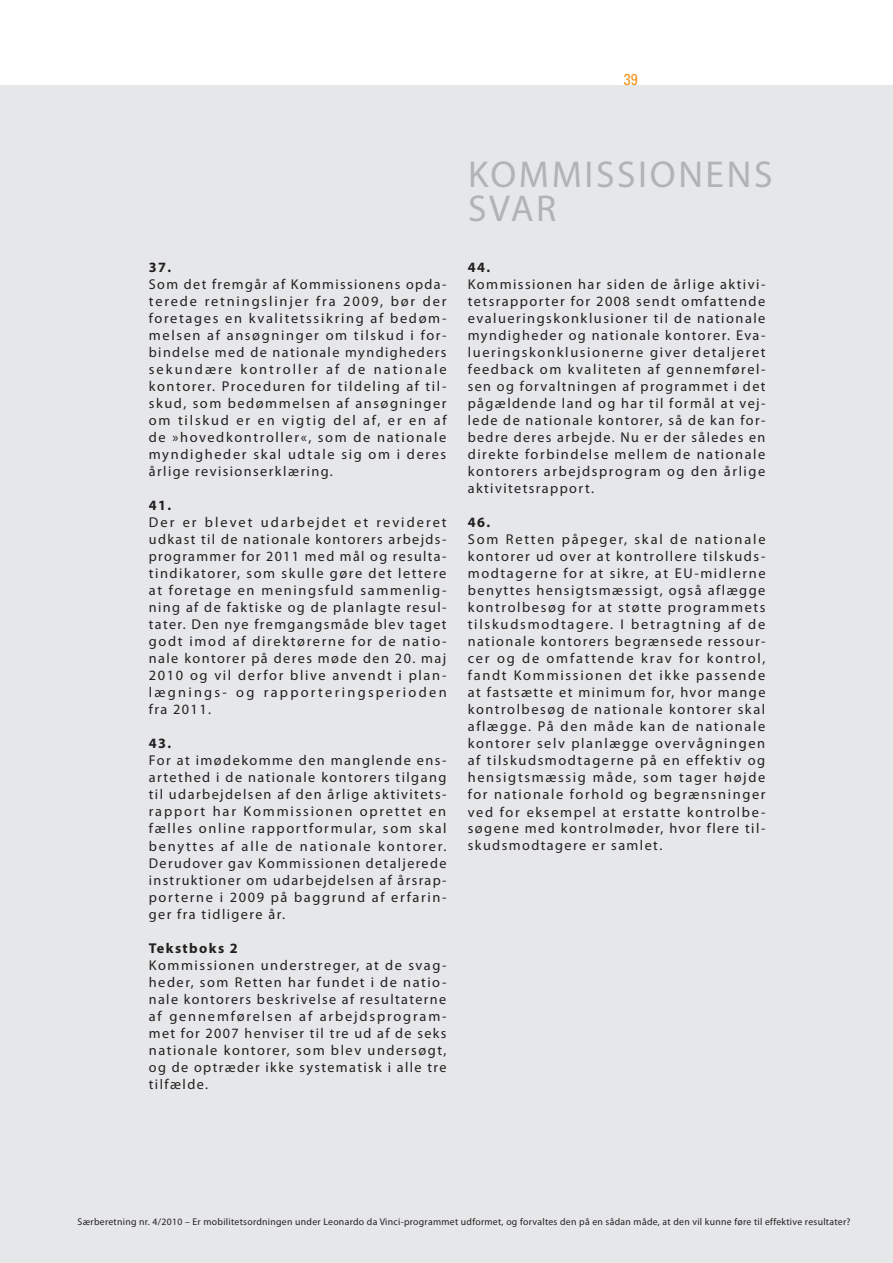
<style>
.page{position:relative;width:893px;height:1263px;background:#fff}
.page>*{position:absolute;margin:0;border:0;box-sizing:border-box;transform-origin:0 0}
.t1{font:37.5px/34px "Myriad Pro";letter-spacing:.07em;color:#b2b3b7}
.t2{font:condensed 15.75px "Univers LT Std";color:#f7931d}
.t3{font:14.25px/17px "Myriad Pro";letter-spacing:.1em;color:#231f20;text-align:justify}
.t4{font:700 14.25px "Myriad Pro";letter-spacing:.1em;color:#231f20}
.t5{font:9.75px "Myriad Pro";letter-spacing:.03em;color:#231f20}
</style>
<div class="page">
<div style="left:0;top:85px;width:893px;height:1178px;background:#e6e7e9"></div>
<p class="t2" style="left:624px;top:69px;width:15px">39</p>
<p class="t4" style="left:149px;top:258px;width:24px">37.</p>
<p class="t3" style="left:149px;top:276px;width:300px">Som det fremgår af Kommissionens opda&shy;terede retningslinjer fra 2009, bør der foretages en kvalitetssikring af bedøm&shy;melsen af ansøgninger om tilskud i for&shy;bindelse med de nationale myndigheders sekundære kontroller af de nationale kontorer. Proceduren for tildeling af til&shy;skud, som bedømmelsen af ansøgninger om tilskud er en vigtig del af, er en af de »hovedkontroller«, som de nationale myndigheder skal udtale sig om i deres årlige revisionserklæring.</p>
<p class="t4" style="left:149px;top:496px;width:24px">41.</p>
<p class="t3" style="left:149px;top:514px;width:300px">Der er blevet udarbejdet et revideret udkast til de nationale kontorers arbejds&shy;programmer for 2011 med mål og resulta&shy;tindikatorer, som skulle gøre det lettere at foretage en meningsfuld sammenlig&shy;ning af de faktiske og de planlagte resul&shy;tater. Den nye fremgangsmåde blev taget godt imod af direktørerne for de natio&shy;nale kontorer på deres møde den 20. maj 2010 og vil derfor blive anvendt i plan&shy;lægnings- og rapporteringsperioden fra 2011.</p>
<p class="t4" style="left:149px;top:734px;width:24px">43.</p>
<p class="t3" style="left:149px;top:752px;width:299px">For at imødekomme den manglende ens&shy;artethed i de nationale kontorers tilgang til udarbejdelsen af den årlige aktivitets&shy;rapport har Kommissionen oprettet en fælles online rapportformular, som skal benyttes af alle de nationale kontorer.<br>Derudover gav Kommissionen detaljerede instruktioner om udarbejdelsen af årsrap&shy;porterne i 2009 på baggrund af erfarin&shy;ger fra tidligere år.</p>
<p class="t4" style="left:149px;top:938px;width:91px">Tekstboks 2</p>
<p class="t3" style="left:149px;top:956px;width:299px">Kommissionen understreger, at de svag&shy;heder, som Retten har fundet i de natio&shy;nale kontorers beskrivelse af resultaterne af gennemførelsen af arbejdsprogram&shy;met for 2007 henviser til tre ud af de seks nationale kontorer, som blev undersøgt, og de optræder ikke systematisk i alle tre tilfælde.</p>
<h1 class="t1" style="left:468px;top:157px;width:138px">Kommissionens svar</h1>
<p class="t4" style="left:468px;top:258px;width:24px">44.</p>
<p class="t3" style="left:468px;top:276px;width:299px">Kommissionen har siden de årlige aktivi&shy;tetsrapporter for 2008 sendt omfattende evalueringskonklusioner til de nationale myndigheder og nationale kontorer. Eva&shy;lueringskonklusionerne giver detaljeret feedback om kvaliteten af gennemførel&shy;sen og forvaltningen af programmet i det pågældende land og har til formål at vej&shy;lede de nationale kontorer, så de kan for&shy;bedre deres arbejde. Nu er der således en direkte forbindelse mellem de nationale kontorers arbejdsprogram og den årlige aktivitetsrapport.</p>
<p class="t4" style="left:468px;top:513px;width:24px">46.</p>
<p class="t3" style="left:468px;top:531px;width:299px">Som Retten påpeger, skal de nationale kontorer ud over at kontrollere tilskuds&shy;modtagerne for at sikre, at EU-midlerne benyttes hensigtsmæssigt, også aflægge kontrolbesøg for at støtte programmets tilskudsmodtagere. I betragtning af de nationale kontorers begrænsede ressour&shy;cer og de omfattende krav for kontrol, fandt Kommissionen det ikke passende at fastsætte et minimum for, hvor mange kontrolbesøg de nationale kontorer skal aflægge. På den måde kan de nationale kontorer selv planlægge overvågningen af tilskudsmodtagerne på en effektiv og hensigtsmæssig måde, som tager højde for nationale forhold og begrænsninger ved for eksempel at erstatte kontrolbe&shy;søgene med kontrolmøder, hvor flere til&shy;skudsmodtagere er samlet.</p>
<p class="t5" style="left:78px;top:1215px;width:774px">Særberetning nr. 4/2010 – Er mobilitetsordningen under Leonardo da Vinci-programmet udformet, og forvaltes den på en sådan måde, at den vil kunne føre til effektive resultater?</p>
</div>
